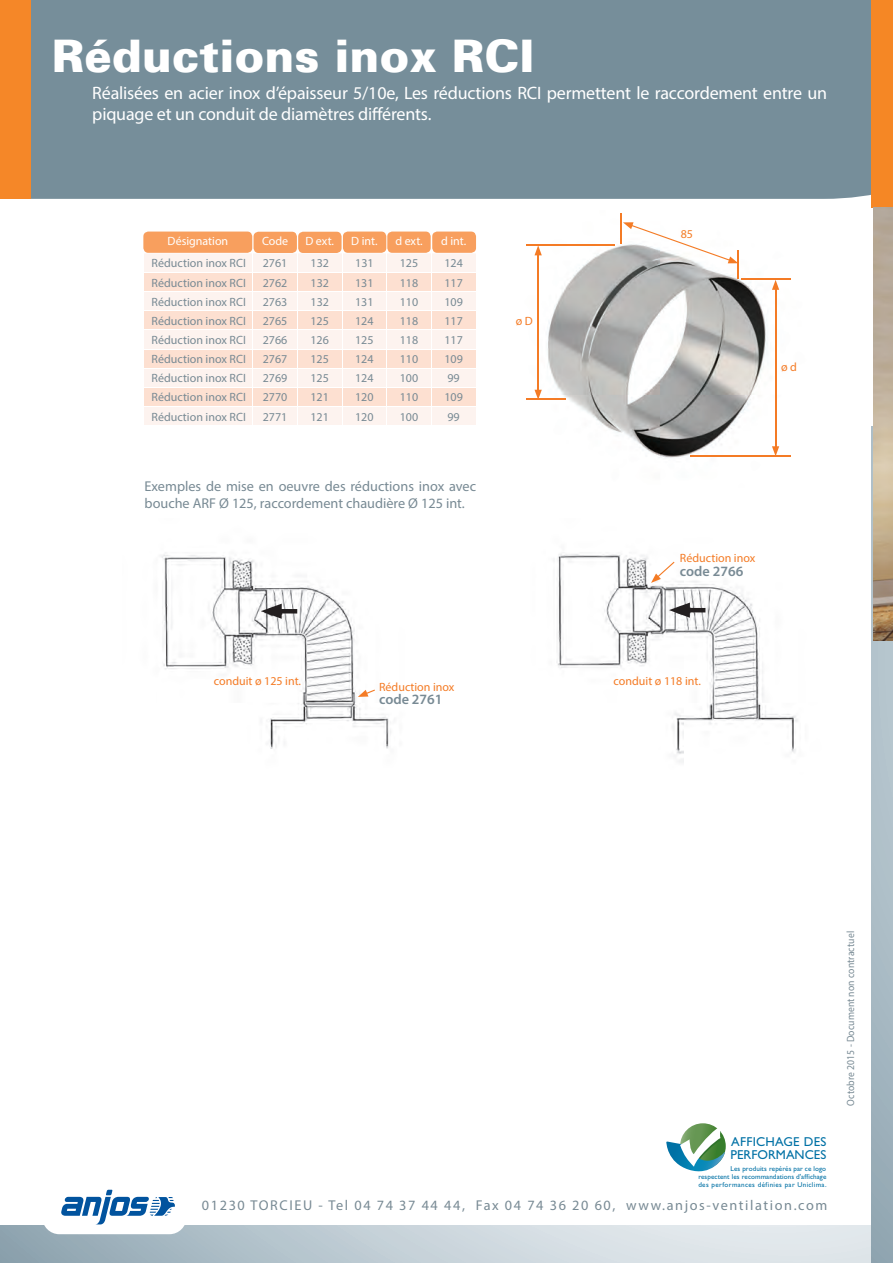
<style>
.page{position:relative;width:893px;height:1263px;background:#fff}
.page>*{position:absolute;margin:0;border:0;box-sizing:border-box;transform-origin:0 0}
.t1{font:900 45px "Univers 75";color:#fff}
.t2{font:18px/21px "Myriad Pro";letter-spacing:-.01em;color:#fff}
.t3{font:14.25px/16.5px "Myriad Pro";color:#788a94}
.t4{font:14.25px "Myriad Pro";letter-spacing:.11em;color:#788a94}
.t5{font:600 14.25px "Myriad Pro";color:#788a94}
.t6{font:12.9px/12.9px "Gill Sans";letter-spacing:.02em;color:#0071a5}
.t7{font:12px "Myriad Pro";color:#788a94}
.t8{font:12px "Myriad Pro";color:#f47b25}
.t9{font:12px "Myriad Pro";color:#fff}
.t10{font:10.5px "Myriad Pro";letter-spacing:.01em;color:#788a94;scale:.92 1}
.t11{font:7.05px/7.8px "Gill Sans";letter-spacing:.05em;color:#0071a5;text-align:justify}
</style>
<div class="page">
<svg style="left:0;top:1226px;width:872px;height:37px;background:#c4d0d7"></svg>
<div style="left:42px;top:1176px;width:144px;height:58px;background:#fff;border-radius:17px"></div>
<svg style="left:61px;top:1190px;width:114px;height:34px"></svg>
<div style="left:31px;top:0;width:841px;height:199px;background:#768e9a"></div>
<div style="left:0;top:0;width:31px;height:199px;background:#f58728"></div>
<svg style="left:872px;top:426px;width:21px;height:837px;background:#a7b9c3"></svg>
<div style="left:872px;top:0;width:21px;height:208px;background:#f58725"></div>
<img style="left:873px;top:207px;width:20px;height:433px">
<img style="left:161px;top:554px;width:230px;height:195px">
<hr style="left:273px;top:609px;width:24px;height:4px;background:#231f20">
<svg style="left:261px;top:604px;width:21px;height:15px"></svg>
<svg style="left:358px;top:689px;width:17px;height:8px"></svg>
<img style="left:556px;top:553px;width:242px;height:210px">
<hr style="left:682px;top:608px;width:23px;height:4px;background:#231f20">
<svg style="left:669px;top:603px;width:21px;height:15px"></svg>
<svg style="left:651px;top:562px;width:23px;height:21px"></svg>
<img style="left:526px;top:213px;width:265px;height:245px">
<hr style="left:742px;top:279px;width:49px;height:1px;background:#f47b25">
<hr style="left:526px;top:244px;width:88px;height:2px;background:#f47b25">
<hr style="left:691px;top:455px;width:100px;height:1px;background:#f47b25">
<hr style="left:526px;top:399px;width:40px;height:1px;background:#f47b25">
<hr style="left:621px;top:213px;width:1px;height:31px;background:#f47b25">
<svg style="left:623px;top:222px;width:116px;height:57px"></svg>
<hr style="left:775px;top:287px;width:1px;height:162px;background:#f47b25">
<svg style="left:772px;top:446px;width:7px;height:9px"></svg>
<svg style="left:772px;top:280px;width:7px;height:10px"></svg>
<hr style="left:538px;top:253px;width:1px;height:139px;background:#f47b25">
<svg style="left:534px;top:390px;width:8px;height:9px"></svg>
<svg style="left:534px;top:246px;width:8px;height:9px"></svg>
<div style="left:343px;top:232px;width:43px;height:21px;background:#f89f5e;border-radius:5px"></div>
<div style="left:432px;top:232px;width:44px;height:21px;background:#f89f5e;border-radius:5px"></div>
<div style="left:298px;top:232px;width:44px;height:21px;background:#f89f5e;border-radius:5px"></div>
<div style="left:387px;top:232px;width:44px;height:21px;background:#f89f5e;border-radius:5px"></div>
<div style="left:254px;top:232px;width:43px;height:21px;background:#f89f5e;border-radius:5px"></div>
<div style="left:143px;top:232px;width:109px;height:21px;background:#f89f5e;border-radius:5px"></div>
<svg style="left:144px;top:254px;width:332px;height:171px"></svg>
<svg style="left:666px;top:1125px;width:59px;height:47px"></svg>
<h1 class="t1" style="left:52px;top:28px;width:484px">Réductions inox RCI</h1>
<h2 class="t2" style="left:92px;top:82px;width:736px">Réalisées en acier inox d’épaisseur 5/10e, Les réductions RCI permettent le raccordement entre un piquage et un conduit de diamètres di-érents.</h2>
<p class="t9" style="left:168px;top:234px;width:62px">Désignation</p>
<p class="t9" style="left:262px;top:234px;width:28px">Code</p>
<p class="t9" style="left:305px;top:234px;width:30px">D ext.</p>
<p class="t9" style="left:351px;top:234px;width:28px">D int.</p>
<p class="t9" style="left:395px;top:234px;width:29px">d ext.</p>
<p class="t9" style="left:441px;top:234px;width:27px">d int.</p>
<p class="t7" style="left:152px;top:256px;width:96px">Réduction inox RCI</p>
<p class="t7" style="left:263px;top:256px;width:26px">2761</p>
<p class="t7" style="left:311px;top:256px;width:20px">132</p>
<p class="t7" style="left:355px;top:256px;width:20px">131</p>
<p class="t7" style="left:400px;top:256px;width:20px">125</p>
<p class="t7" style="left:444px;top:256px;width:20px">124</p>
<p class="t7" style="left:152px;top:275px;width:96px">Réduction inox RCI</p>
<p class="t7" style="left:263px;top:275px;width:26px">2762</p>
<p class="t7" style="left:310px;top:275px;width:20px">132</p>
<p class="t7" style="left:355px;top:275px;width:20px">131</p>
<p class="t7" style="left:400px;top:275px;width:20px">118</p>
<p class="t7" style="left:444px;top:275px;width:20px">117</p>
<p class="t7" style="left:152px;top:294px;width:96px">Réduction inox RCI</p>
<p class="t7" style="left:263px;top:294px;width:26px">2763</p>
<p class="t7" style="left:310px;top:294px;width:20px">132</p>
<p class="t7" style="left:355px;top:294px;width:20px">131</p>
<p class="t7" style="left:400px;top:294px;width:20px">110</p>
<p class="t7" style="left:444px;top:294px;width:20px">109</p>
<p class="t7" style="left:152px;top:313px;width:96px">Réduction inox RCI</p>
<p class="t7" style="left:263px;top:313px;width:26px">2765</p>
<p class="t7" style="left:310px;top:313px;width:20px">125</p>
<p class="t7" style="left:355px;top:313px;width:20px">124</p>
<p class="t7" style="left:400px;top:313px;width:20px">118</p>
<p class="t7" style="left:444px;top:313px;width:20px">117</p>
<p class="t7" style="left:152px;top:333px;width:96px">Réduction inox RCI</p>
<p class="t7" style="left:263px;top:333px;width:26px">2766</p>
<p class="t7" style="left:310px;top:333px;width:20px">126</p>
<p class="t7" style="left:355px;top:333px;width:20px">125</p>
<p class="t7" style="left:400px;top:333px;width:20px">118</p>
<p class="t7" style="left:444px;top:333px;width:20px">117</p>
<p class="t7" style="left:152px;top:352px;width:96px">Réduction inox RCI</p>
<p class="t7" style="left:263px;top:352px;width:26px">2767</p>
<p class="t7" style="left:310px;top:352px;width:20px">125</p>
<p class="t7" style="left:355px;top:352px;width:20px">124</p>
<p class="t7" style="left:400px;top:352px;width:20px">110</p>
<p class="t7" style="left:444px;top:352px;width:20px">109</p>
<p class="t7" style="left:152px;top:371px;width:96px">Réduction inox RCI</p>
<p class="t7" style="left:263px;top:371px;width:26px">2769</p>
<p class="t7" style="left:310px;top:371px;width:20px">125</p>
<p class="t7" style="left:355px;top:371px;width:20px">124</p>
<p class="t7" style="left:400px;top:371px;width:20px">100</p>
<p class="t7" style="left:447px;top:371px;width:14px">99</p>
<p class="t7" style="left:152px;top:390px;width:96px">Réduction inox RCI</p>
<p class="t7" style="left:263px;top:390px;width:26px">2770</p>
<p class="t7" style="left:310px;top:390px;width:20px">121</p>
<p class="t7" style="left:355px;top:390px;width:20px">120</p>
<p class="t7" style="left:400px;top:390px;width:20px">110</p>
<p class="t7" style="left:444px;top:390px;width:20px">109</p>
<p class="t7" style="left:152px;top:409px;width:96px">Réduction inox RCI</p>
<p class="t7" style="left:263px;top:409px;width:26px">2771</p>
<p class="t7" style="left:310px;top:409px;width:20px">121</p>
<p class="t7" style="left:355px;top:409px;width:20px">120</p>
<p class="t7" style="left:400px;top:409px;width:20px">100</p>
<p class="t7" style="left:447px;top:409px;width:14px">99</p>
<p class="t3" style="left:145px;top:478px;width:333px">Exemples de mise en oeuvre des réductions inox avec bouche ARF Ø 125, raccordement chaudière Ø 125 int.</p>
<p class="t8" style="left:516px;top:314px;width:19px">ø D</p>
<p class="t8" style="left:214px;top:673px;width:89px">conduit ø 125 int.</p>
<p class="t8" style="left:379px;top:679px;width:77px">Réduction inox</p>
<p class="t5" style="left:379px;top:690px;width:65px">code 2761</p>
<p class="t8" style="left:681px;top:226px;width:14px">85</p>
<p class="t8" style="left:781px;top:359px;width:17px">ø d</p>
<p class="t8" style="left:680px;top:551px;width:77px">Réduction inox</p>
<p class="t5" style="left:680px;top:562px;width:65px">code 2766</p>
<p class="t8" style="left:614px;top:673px;width:89px">conduit ø 118 int.</p>
<p class="t6" style="left:730px;top:1135px;width:97px">AFFICHAGE DES<br>PERFORMANCES</p>
<p class="t11" style="left:698px;top:1165px;width:130px;text-indent:32px">Les produits repérés par ce logo respectent les recommandations d'affichage des performances définies par Uniclima.</p>
<p class="t4" style="left:202px;top:1196px;width:627px">01230 TORCIEU - Tel 04 74 37 44 44, Fax 04 74 36 20 60, www.anjos-ventilation.com</p>
<p class="t10" style="left:844px;top:1106px;width:191px;rotate:-90deg">Octobre 2015 - Document non contractuel</p>
</div>
